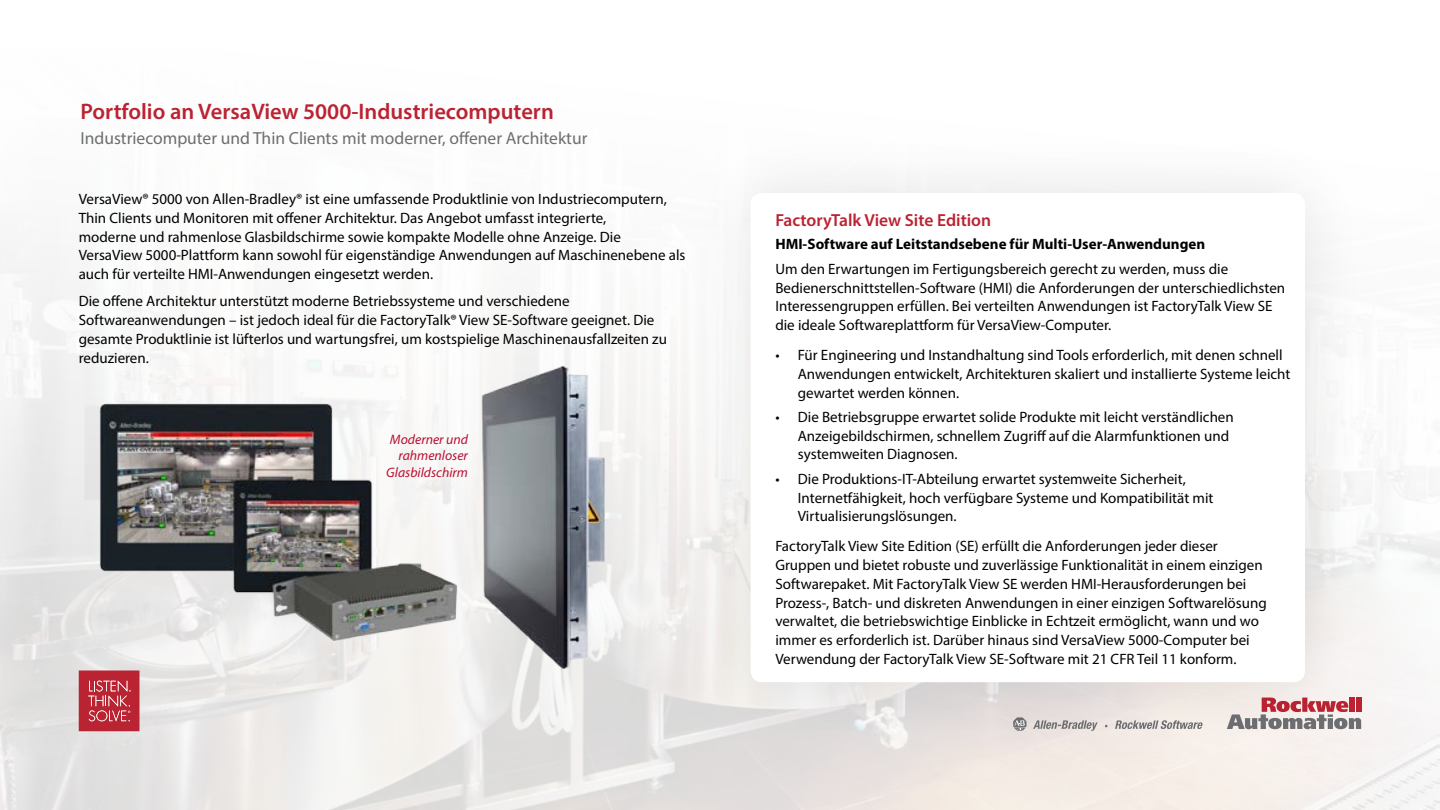
<style>
.page{position:relative;width:1440px;height:810px;background:#fff}
.page>*{position:absolute;margin:0;border:0;box-sizing:border-box;transform-origin:0 0}
.t1{font:600 22.5px "Myriad Pro";color:#bb2332}
.t2{font:17.5px "Myriad Pro";color:#6d6e71}
.t3{font:600 17.5px "Myriad Pro";color:#bb2332}
.t4{font:15px/18.8px "Myriad Pro";color:#000}
.t5{font:700 15px "Myriad Pro";color:#000}
.t6{font:italic 13.75px/16.2px "Myriad Pro";color:#ba0f31;text-align:right}
</style>
<div class="page">
<svg style="left:79px;top:671px;width:60px;height:60px"></svg>
<div style="left:687px;top:130px;width:681px;height:616px;background:#000;opacity:.1"></div>
<div style="left:751px;top:193px;width:554px;height:489px;background:#fff;border-radius:11px"></div>
<img style="left:88px;top:357px;width:536px;height:327px">
<h1 class="t1" style="left:80px;top:97px;width:475px">Portfolio an VersaView 5000-Industriecomputern</h1>
<p class="t2" style="left:80px;top:127px;width:508px">Industriecomputer und Thin Clients mit moderner, offener Architektur</p>
<p class="t4" style="left:79px;top:190px;width:608px">VersaView® 5000 von Allen-Bradley® ist eine umfassende Produktlinie von Industriecomputern, Thin Clients und Monitoren mit offener Architektur. Das Angebot umfasst integrierte,<br>moderne und rahmenlose Glasbildschirme sowie kompakte Modelle ohne Anzeige. Die VersaView 5000-Plattform kann sowohl für eigenständige Anwendungen auf Maschinenebene als auch für verteilte HMI-Anwendungen eingesetzt werden.</p>
<p class="t4" style="left:79px;top:292px;width:590px">Die offene Architektur unterstützt moderne Betriebssysteme und verschiedene Softwareanwendungen – ist jedoch ideal für die FactoryTalk® View SE-Software geeignet. Die gesamte Produktlinie ist lüfterlos und wartungsfrei, um kostspielige Maschinenausfallzeiten zu reduzieren.</p>
<p class="t6" style="left:386px;top:431px;width:83px">Moderner und rahmenloser<br>Glasbildschirm</p>
<p class="t3" style="left:775px;top:209px;width:217px">FactoryTalk View Site Edition</p>
<p class="t5" style="left:775px;top:235px;width:431px">HMI-Software auf Leitstandsebene für Multi-User-Anwendungen</p>
<p class="t4" style="left:775px;top:259px;width:511px">Um den Erwartungen im Fertigungsbereich gerecht zu werden, muss die Bedienerschnittstellen-Software (HMI) die Anforderungen der unterschiedlichsten Interessengruppen erfüllen. Bei verteilten Anwendungen ist FactoryTalk View SE die ideale Softwareplattform für VersaView-Computer.</p>
<p class="t4" style="left:798px;top:345px;width:494px;text-indent:-22px">• Für Engineering und Instandhaltung sind Tools erforderlich, mit denen schnell<br>Anwendungen entwickelt, Architekturen skaliert und installierte Systeme leicht gewartet werden können.</p>
<p class="t4" style="left:798px;top:407px;width:437px;text-indent:-22px">• Die Betriebsgruppe erwartet solide Produkte mit leicht verständlichen<br>Anzeigebildschirmen, schnellem Zugriff auf die Alarmfunktionen und systemweiten Diagnosen.</p>
<p class="t4" style="left:798px;top:469px;width:417px;text-indent:-22px">• Die Produktions-IT-Abteilung erwartet systemweite Sicherheit,<br>Internetfähigkeit, hoch verfügbare Systeme und Kompatibilität mit<br>Virtualisierungslösungen.</p>
<p class="t4" style="left:775px;top:537px;width:493px">FactoryTalk View Site Edition (SE) erfüllt die Anforderungen jeder dieser Gruppen und bietet robuste und zuverlässige Funktionalität in einem einzigen Softwarepaket. Mit FactoryTalk View SE werden HMI-Herausforderungen bei Prozess-, Batch- und diskreten Anwendungen in einer einzigen Softwarelösung verwaltet, die betriebswichtige Einblicke in Echtzeit ermöglicht, wann und wo immer es erforderlich ist. Darüber hinaus sind VersaView 5000-Computer bei Verwendung der FactoryTalk View SE-Software mit 21 CFR Teil 11 konform.</p>
</div>
